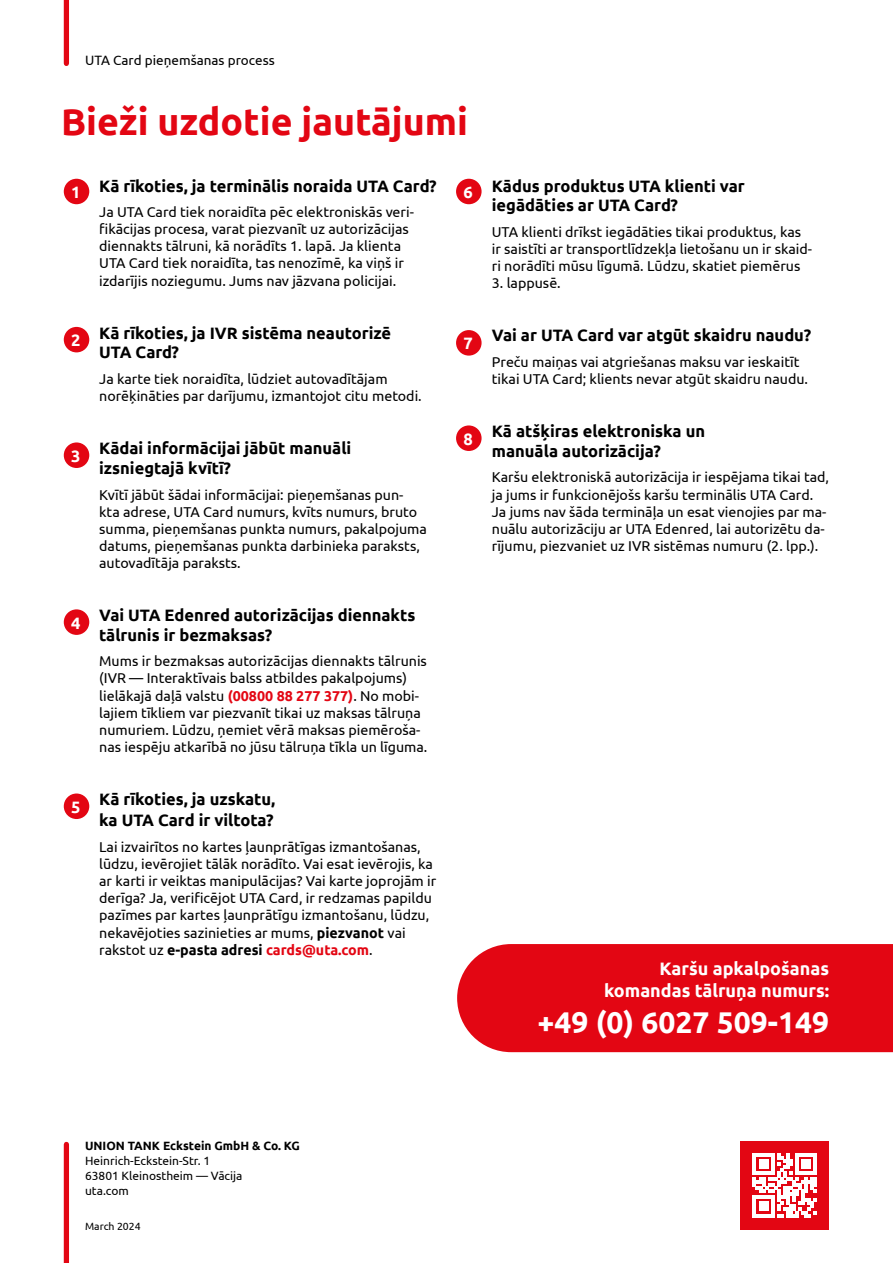
<style>
.page{position:relative;width:893px;height:1263px;background:#fff}
.page>*{position:absolute;margin:0;border:0;box-sizing:border-box;transform-origin:0 0}
.t1{font:700 37.5px "Ubuntu";color:#e30613}
.t2{font:700 30px "Ubuntu";color:#fff}
.t3{font:700 18px/21.6px "Ubuntu";color:#fff;text-align:right}
.t4{font:700 16.5px/19.8px "Ubuntu";color:#000}
.t5{font:700 16.5px "Ubuntu";color:#fff}
.t6{font:14.25px/17.1px "Ubuntu";color:#000}
.t7{font:13.5px "Ubuntu";color:#000}
.t8{font:12px/15px "Ubuntu";color:#000}
.t9{font:700 12px "Ubuntu";color:#000}
.t10{font:10.5px "Ubuntu";color:#000}
.s1{font-weight:700;color:#e30613}
.s2{font-weight:700}
</style>
<div class="page">
<div style="left:64px;top:0;width:5px;height:63px;background:#e30613"></div>
<div style="left:64px;top:179px;width:25px;height:25px;background:#e30613;border-radius:50%"></div>
<div style="left:456px;top:179px;width:26px;height:25px;background:#e30613;border-radius:50%"></div>
<div style="left:456px;top:330px;width:26px;height:26px;background:#e30613;border-radius:50%"></div>
<div style="left:456px;top:425px;width:26px;height:26px;background:#e30613;border-radius:50%"></div>
<div style="left:64px;top:327px;width:25px;height:25px;background:#e30613;border-radius:50%"></div>
<div style="left:64px;top:442px;width:25px;height:26px;background:#e30613;border-radius:50%"></div>
<div style="left:64px;top:609px;width:25px;height:26px;background:#e30613;border-radius:50%"></div>
<div style="left:64px;top:793px;width:25px;height:26px;background:#e30613;border-radius:50%"></div>
<div style="left:457px;top:944px;width:436px;height:108px;background:#e30613"></div>
<div style="left:64px;top:1144px;width:5px;height:119px;background:#e30613"></div>
<div style="left:741px;top:1141px;width:88px;height:88px;background:#e30613"></div>
<svg style="left:753px;top:1153px;width:64px;height:64px"></svg>
<p class="t7" style="left:85px;top:52px;width:191px">UTA Card pieņemšanas process</p>
<h1 class="t1" style="left:61px;top:99px;width:408px">Bieži uzdotie jautājumi</h1>
<p class="t4" style="left:99px;top:176px;width:339px">Kā rīkoties, ja terminālis noraida UTA Card?</p>
<p class="t6" style="left:99px;top:203px;width:316px">Ja UTA Card tiek noraidīta pēc elektroniskās veri&shy;fikācijas procesa, varat piezvanīt uz autorizācijas diennakts tālruni, kā norādīts 1. lapā. Ja klienta UTA Card tiek noraidīta, tas nenozīmē, ka viņš ir izdarījis noziegumu. Jums nav jāzvana policijai.</p>
<p class="t4" style="left:99px;top:323px;width:293px">Kā rīkoties, ja IVR sistēma neautorizē<br>UTA Card?</p>
<p class="t6" style="left:99px;top:370px;width:324px">Ja karte tiek noraidīta, lūdziet autovadītājam norēķināties par darījumu, izmantojot citu metodi.</p>
<p class="t4" style="left:99px;top:438px;width:254px">Kādai informācijai jābūt manuāli izsniegtajā kvītī?</p>
<p class="t6" style="left:99px;top:485px;width:329px">Kvītī jābūt šādai informācijai: pieņemšanas pun&shy;kta adrese, UTA Card numurs, kvīts numurs, bruto summa, pieņemšanas punkta numurs, pakalpojuma datums, pieņemšanas punkta darbinieka paraksts, autovadītāja paraksts.</p>
<p class="t4" style="left:99px;top:605px;width:318px">Vai UTA Edenred autorizācijas diennakts tālrunis ir bezmaksas?</p>
<p class="t6" style="left:99px;top:652px;width:330px">Mums ir bezmaksas autorizācijas diennakts tālrunis (IVR — Interaktīvais balss atbildes pakalpojums) lielākajā daļā valstu <span class="s1">(00800 88 277 377)</span>. No mobi&shy;lajiem tīkliem var piezvanīt tikai uz maksas tālruņa numuriem. Lūdzu, ņemiet vērā maksas piemēroša&shy;nas iespēju atkarībā no jūsu tālruņa tīkla un līguma.</p>
<p class="t4" style="left:99px;top:788px;width:178px;line-height:21.6px">Kā rīkoties, ja uzskatu, ka UTA Card ir viltota?</p>
<p class="t6" style="left:99px;top:838px;width:339px">Lai izvairītos no kartes ļaunprātīgas izmantošanas, lūdzu, ievērojiet tālāk norādīto. Vai esat ievērojis, ka ar karti ir veiktas manipulācijas? Vai karte joprojām ir derīga? Ja, verificējot UTA Card, ir redzamas papildu pazīmes par kartes ļaunprātīgu izmantošanu, lūdzu, nekavējoties sazinieties ar mums, <span class="s2">piezvanot</span> vai rakstot uz <span class="s2">e-pasta adresi</span> <span class="s1">cards@uta.com</span>.</p>
<p class="t5" style="left:71px;top:182px;width:11px">1</p>
<p class="t5" style="left:463px;top:182px;width:11px">6</p>
<p class="t5" style="left:71px;top:330px;width:11px">2</p>
<p class="t5" style="left:463px;top:333px;width:11px">7</p>
<p class="t5" style="left:463px;top:429px;width:11px">8</p>
<p class="t5" style="left:71px;top:446px;width:11px">3</p>
<p class="t5" style="left:71px;top:613px;width:11px">4</p>
<p class="t5" style="left:71px;top:797px;width:11px">5</p>
<p class="t4" style="left:492px;top:176px;width:255px">Kādus produktus UTA klienti var iegādāties ar UTA Card?</p>
<p class="t6" style="left:492px;top:223px;width:322px">UTA klienti drīkst iegādāties tikai produktus, kas ir saistīti ar transportlīdzekļa lietošanu un ir skaid&shy;ri norādīti mūsu līgumā. Lūdzu, skatiet piemērus</p>
<p class="t6" style="left:492px;top:274px;width:70px">3. lappusē.</p>
<p class="t4" style="left:492px;top:325px;width:321px">Vai ar UTA Card var atgūt skaidru naudu?</p>
<p class="t6" style="left:492px;top:353px;width:318px">Preču maiņas vai atgriešanas maksu var ieskaitīt tikai UTA Card; klients nevar atgūt skaidru naudu.</p>
<p class="t4" style="left:492px;top:421px;width:215px">Kā atšķiras elektroniska un manuāla autorizācija?</p>
<p class="t6" style="left:492px;top:468px;width:339px">Karšu elektroniskā autorizācija ir iespējama tikai tad, ja jums ir funkcionējošs karšu terminālis UTA Card.<br>Ja jums nav šāda termināļa un esat vienojies par ma&shy;nuālu autorizāciju ar UTA Edenred, lai autorizētu da&shy;rījumu, piezvaniet uz IVR sistēmas numuru (2. lpp.).</p>
<p class="t3" style="left:604px;top:958px;width:227px">Karšu apkalpošanas komandas tālruņa numurs:</p>
<h2 class="t2" style="left:537px;top:1004px;width:293px">+49 (0) 6027 509-149</h2>
<p class="t9" style="left:85px;top:1138px;width:216px">UNION TANK Eckstein GmbH &amp; Co. KG</p>
<p class="t8" style="left:85px;top:1153px;width:159px">Heinrich-Eckstein-Str. 1<br>63801 Kleinostheim — Vācija uta.com</p>
<p class="t10" style="left:85px;top:1220px;width:57px">March 2024</p>
</div>
